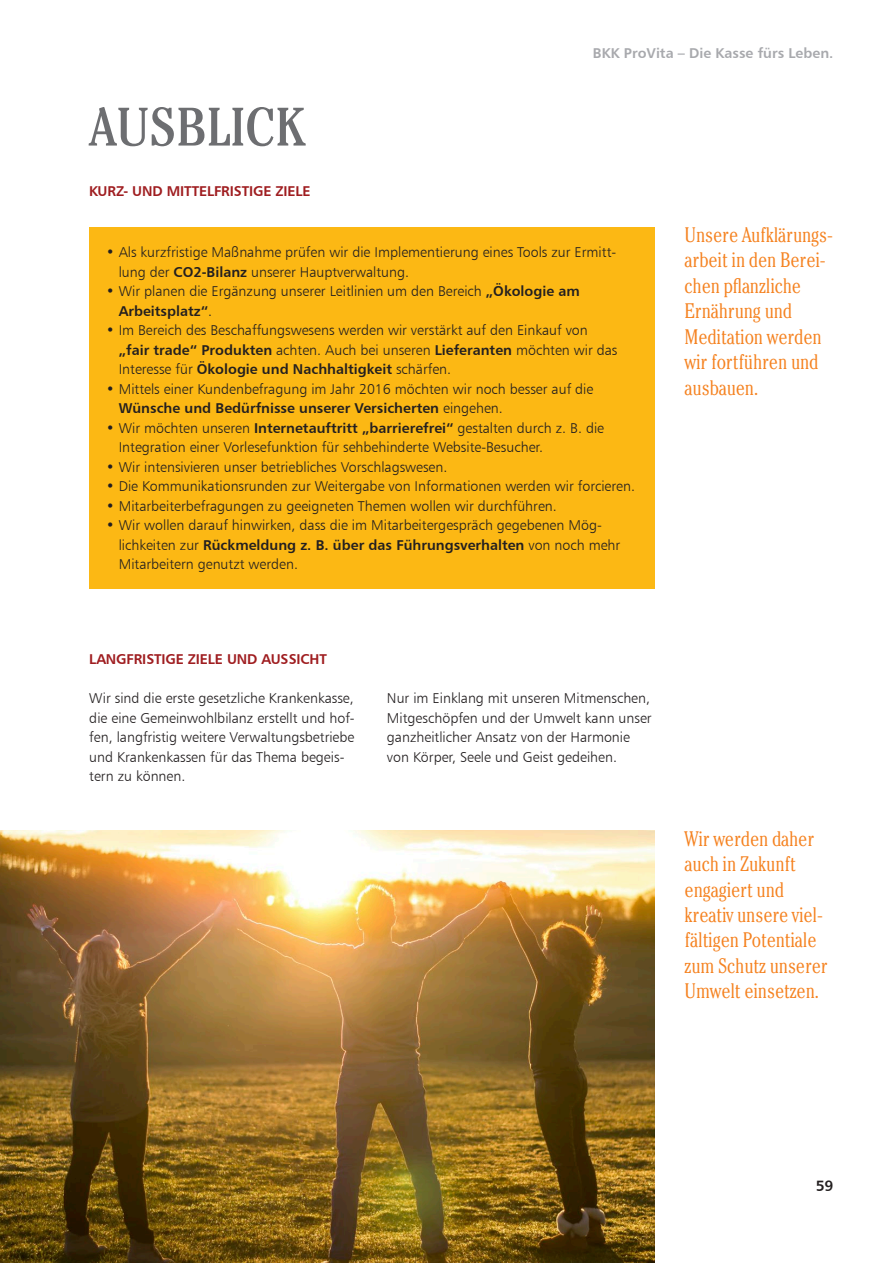
<style>
.page{position:relative;width:893px;height:1263px;background:#fff}
.page>*{position:absolute;margin:0;border:0;box-sizing:border-box;transform-origin:0 0}
.t1{font:condensed 54px "Cheltenham Std";color:#6d6e71}
.t2{font:300 condensed 21px/25.5px "Cheltenham Std";letter-spacing:-.01em;color:#f58220}
.t3{font:15px "Humanist 777 BT Bold B";color:#231f20}
.t4{font:14.25px/19.5px "Humanist 777 BT Light B";color:#231f20}
.t5{font:14.25px "Humanist 777 BT Bold B";color:#231f20}
.t6{font:14.25px "Humanist 777 BT Bold B";letter-spacing:-.01em;color:#9f1d20}
.t7{font:14.25px "Humanist 777 BT Bold B";color:#a8a9ad}
.s1{font-family:"Humanist 777 BT Bold B"}
.s2{font-family:"Humanist 777 BT Light B"}
</style>
<div class="page">
<div style="left:89px;top:227px;width:566px;height:361px;background:#fcb814"></div>
<img style="left:0;top:831px;width:655px;height:432px">
<h1 class="t1" style="left:89px;top:99px;width:218px">AUSBLICK</h1>
<p class="t6" style="left:89px;top:185px;width:223px">KURZ- UND MITTELFRISTIGE ZIELE</p>
<p class="t7" style="left:593px;top:48px;width:242px">BKK ProVita – Die Kasse fürs Leben.</p>
<p class="t4" style="left:119px;top:244px;width:499px;text-indent:-12px">• Als kurzfristige Maßnahme prüfen wir die Implementierung eines Tools zur Ermitt&shy;lung der <span class="s1">CO2-Bilanz</span> unserer Hauptverwaltung.</p>
<p class="t4" style="left:106px;top:283px;width:475px">• Wir planen die Ergänzung unserer Leitlinien um den Bereich <span class="s1">„Ökologie am</span></p>
<p class="t5" style="left:119px;top:305px;width:95px">Arbeitsplatz“<span class="s2">.</span></p>
<p class="t4" style="left:119px;top:322px;width:500px;text-indent:-12px">• Im Bereich des Beschaffungswesens werden wir verstärkt auf den Einkauf von <span class="s1">„fair trade“ Produkten</span> achten. Auch bei unseren <span class="s1">Lieferanten</span> möchten wir das</p>
<p class="t5" style="left:119px;top:363px;width:334px"><span class="s2">Interesse für</span> Ökologie und Nachhaltigkeit <span class="s2">schärfen.</span></p>
<p class="t4" style="left:106px;top:380px;width:489px">• Mittels einer Kundenbefragung im Jahr 2016 möchten wir noch besser auf die</p>
<p class="t5" style="left:119px;top:402px;width:386px">Wünsche und Bedürfnisse unserer Versicherten <span class="s2">eingehen.</span></p>
<p class="t4" style="left:119px;top:419px;width:487px;text-indent:-12px">• Wir möchten unseren <span class="s1">Internetauftritt „barrierefrei“</span> gestalten durch z. B. die<br>Integration einer Vorlesefunktion für sehbehinderte Website-Besucher.</p>
<p class="t4" style="left:106px;top:458px;width:343px">• Wir intensivieren unser betriebliches Vorschlagswesen.</p>
<p class="t4" style="left:106px;top:478px;width:530px">• Die Kommunikationsrunden zur Weitergabe von Informationen werden wir forcieren.</p>
<p class="t4" style="left:106px;top:497px;width:452px">• Mitarbeiterbefragungen zu geeigneten Themen wollen wir durchführen.</p>
<p class="t4" style="left:106px;top:517px;width:497px">• Wir wollen darauf hinwirken, dass die im Mitarbeitergespräch gegebenen Mög-</p>
<p class="t5" style="left:119px;top:539px;width:503px"><span class="s2">lichkeiten zur</span> Rückmeldung z. B. über das Führungsverhalten <span class="s2">von noch mehr</span></p>
<p class="t4" style="left:119px;top:556px;width:181px">Mitarbeitern genutzt werden.</p>
<p class="t6" style="left:89px;top:653px;width:239px">LANGFRISTIGE ZIELE UND AUSSICHT</p>
<p class="t4" style="left:89px;top:690px;width:267px">Wir sind die erste gesetzliche Krankenkasse, die eine Gemeinwohlbilanz erstellt und hof&shy;fen, langfristig weitere Verwaltungsbetriebe und Krankenkassen für das Thema begeis&shy;tern zu können.</p>
<p class="t4" style="left:387px;top:690px;width:266px">Nur im Einklang mit unseren Mitmenschen, Mitgeschöpfen und der Umwelt kann unser ganzheitlicher Ansatz von der Harmonie von Körper, Seele und Geist gedeihen.</p>
<h2 class="t2" style="left:685px;top:224px;width:150px">Unsere Aufklärungs&shy;arbeit in den Berei&shy;chen pflanzliche<br>Ernährung und<br>Meditation werden wir fortführen und ausbauen.</h2>
<h2 class="t2" style="left:685px;top:827px;width:145px">Wir werden daher auch in Zukunft engagiert und kreativ unsere viel&shy;fältigen Potentiale zum Schutz unserer<br>Umwelt einsetzen.</h2>
<p class="t3" style="left:816px;top:1179px;width:19px">59</p>
</div>
